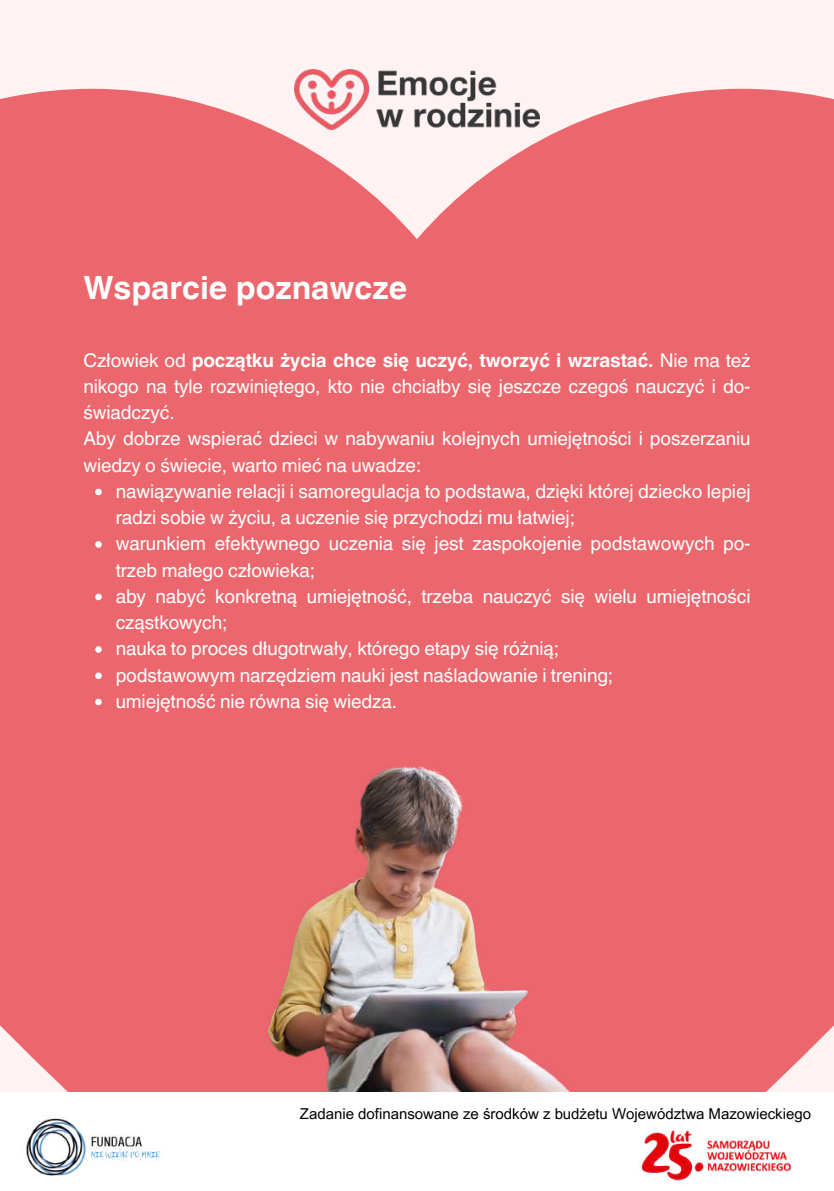
<style>
.page{position:relative;width:834px;height:1191px;background:#fff}
.page>*{position:absolute;margin:0;border:0;box-sizing:border-box;transform-origin:0 0}
.t1{font:700 32.02px "Helvetica World";color:#fff}
.t2{font:19.07px/26.2px "Helvetica World";letter-spacing:-.005em;color:#fff}
.t3{font:15.05px "Arial MT Pro";color:#000}
.s1{font-weight:700}
</style>
<div class="page">
<div style="left:0;top:0;width:833px;height:1190px;background:#fff2f3"></div>
<div style="left:0;top:89px;width:833px;height:1003px;background:#ec676d"></div>
<img style="left:294px;top:69px;width:245px;height:61px">
<img style="left:220px;top:745px;width:394px;height:347px">
<svg style="left:95px;top:488px;width:7px;height:7px"></svg>
<svg style="left:95px;top:541px;width:7px;height:6px"></svg>
<svg style="left:95px;top:593px;width:7px;height:7px"></svg>
<svg style="left:95px;top:646px;width:7px;height:6px"></svg>
<svg style="left:95px;top:672px;width:7px;height:7px"></svg>
<svg style="left:95px;top:698px;width:7px;height:7px"></svg>
<div style="left:0;top:1092px;width:833px;height:98px;background:#fff"></div>
<img style="left:26px;top:1118px;width:137px;height:58px">
<img style="left:641px;top:1130px;width:151px;height:51px">
<h1 class="t1" style="left:83px;top:261px;width:325px">Wsparcie poznawcze</h1>
<p class="t2" style="left:83px;top:347px;width:668px">Człowiek od <span class="s1">początku życia chce się uczyć, tworzyć i wzrastać.</span> Nie ma też nikogo na tyle rozwiniętego, kto nie chciałby się jeszcze czegoś nauczyć i do&shy;świadczyć.<br>Aby dobrze wspierać dzieci w nabywaniu kolejnych umiejętności i poszerzaniu wiedzy o świecie, warto mieć na uwadze:</p>
<p class="t2" style="left:116px;top:478px;width:636px">nawiązywanie relacji i samoregulacja to podstawa, dzięki której dziecko lepiej radzi sobie w życiu, a uczenie się przychodzi mu łatwiej;<br>warunkiem efektywnego uczenia się jest zaspokojenie podstawowych po&shy;trzeb małego człowieka;<br>aby nabyć konkretną umiejętność, trzeba nauczyć się wielu umiejętności cząstkowych;<br>nauka to proces długotrwały, którego etapy się różnią;<br>podstawowym narzędziem nauki jest naśladowanie i trening;<br>umiejętność nie równa się wiedza.</p>
<p class="t3" style="left:300px;top:1108px;width:512px">Zadanie dofinansowane ze środków z budżetu Województwa Mazowieckiego</p>
</div>
